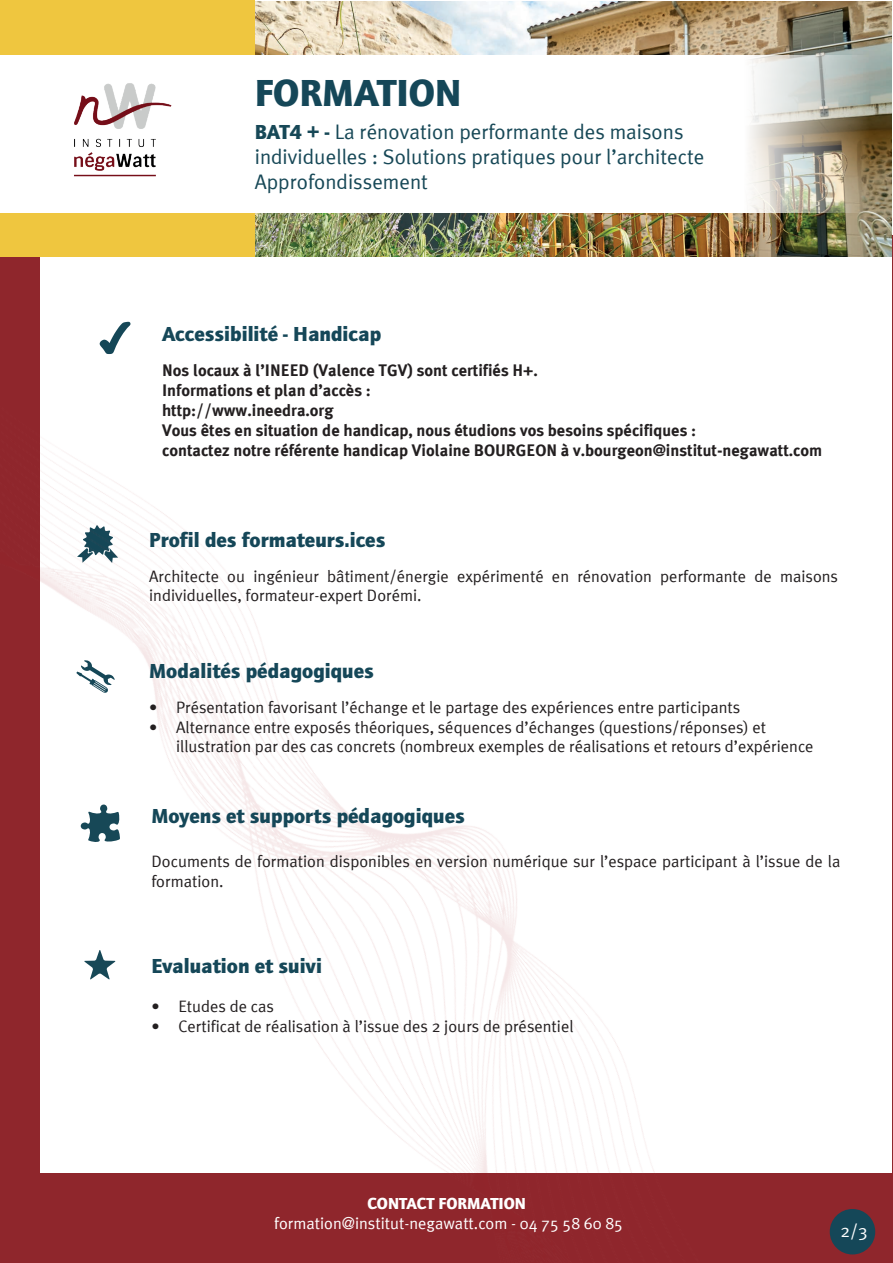
<style>
.page{position:relative;width:893px;height:1263px;background:#fff}
.page>*{position:absolute;margin:0;border:0;box-sizing:border-box;transform-origin:0 0}
.t1{font:900 39px "Quay Itc T";color:#154758}
.t2{font:900 21px "Quay Itc T";color:#154758}
.t3{font:21px/25.2px "Meta Plus Normal";color:#174857}
.t4{font:18px "Meta Plus Normal";color:#fff}
.t5{font:16.5px/19.8px "Meta Plus Normal";color:#231f20}
.t6{font:700 16.5px/19.8px "Meta Plus";color:#231f20}
.t7{font:16.5px "Meta Plus Normal";color:#fff}
.t8{font:900 16.5px "Quay Itc T";color:#fff}
.s1{font-family:"Quay Itc T";font-weight:900}
</style>
<div class="page">
<div style="left:1px;top:1173px;width:892px;height:90px;background:#8f262c"></div>
<img style="left:255px;top:1px;width:637px;height:255px">
<div style="left:0;top:0;width:255px;height:256px;background:#efc63f"></div>
<svg style="left:0;top:55px;width:890px;height:158px"></svg>
<img style="left:54px;top:67px;width:134px;height:128px">
<img style="left:0;top:268px;width:874px;height:995px">
<svg style="left:84px;top:950px;width:32px;height:30px"></svg>
<svg style="left:76px;top:660px;width:39px;height:33px"></svg>
<svg style="left:81px;top:804px;width:39px;height:39px"></svg>
<svg style="left:100px;top:322px;width:30px;height:32px"></svg>
<hr style="left:892px;top:236px;width:1px;height:1027px;background:#8f262c">
<h1 class="t1" style="left:255px;top:70px;width:208px">FORMATION</h1>
<p class="t3" style="left:255px;top:119px;width:451px"><span class="s1">BAT4 + -</span> La rénovation performante des maisons individuelles : Solutions pratiques pour l’architecte<br>Approfondissement</p>
<p class="t2" style="left:162px;top:322px;width:221px">Accessibilité - Handicap</p>
<p class="t6" style="left:162px;top:361px;width:662px">Nos locaux à l’INEED (Valence TGV) sont certifiés H+.<br>Informations et plan d’accès :<br>http://www.ineedra.org<br>Vous êtes en situation de handicap, nous étudions vos besoins spécifiques :<br>contactez notre référente handicap Violaine BOURGEON à v.bourgeon@institut-negawatt.com</p>
<p class="t2" style="left:149px;top:527px;width:238px">Profil des formateurs.ices</p>
<p class="t5" style="left:149px;top:566px;width:690px">Architecte ou ingénieur bâtiment/énergie expérimenté en rénovation performante de maisons individuelles, formateur-expert Dorémi.</p>
<p class="t2" style="left:149px;top:658px;width:226px">Modalités pédagogiques</p>
<p class="t5" style="left:149px;top:697px;width:593px">• Présentation favorisant l’échange et le partage des expériences entre participants</p>
<p class="t5" style="left:176px;top:717px;width:639px;text-indent:-27px">• Alternance entre exposés théoriques, séquences d’échanges (questions/réponses) et illustration par des cas concrets (nombreux exemples de réalisations et retours d’expérience</p>
<p class="t2" style="left:151px;top:804px;width:315px">Moyens et supports pédagogiques</p>
<p class="t5" style="left:151px;top:851px;width:690px">Documents de formation disponibles en version numérique sur l’espace participant à l’issue de la formation.</p>
<p class="t2" style="left:151px;top:954px;width:172px">Evaluation et suivi</p>
<p class="t5" style="left:151px;top:996px;width:124px">• Etudes de cas</p>
<p class="t5" style="left:151px;top:1016px;width:423px">• Certificat de réalisation à l’issue des 2 jours de présentiel</p>
<p class="t8" style="left:367px;top:1194px;width:160px">CONTACT FORMATION</p>
<p class="t7" style="left:274px;top:1214px;width:350px">formation@institut-negawatt.com - 04 75 58 60 85</p>
<p class="t4" style="left:840px;top:1220px;width:29px">2/3</p>
</div>
